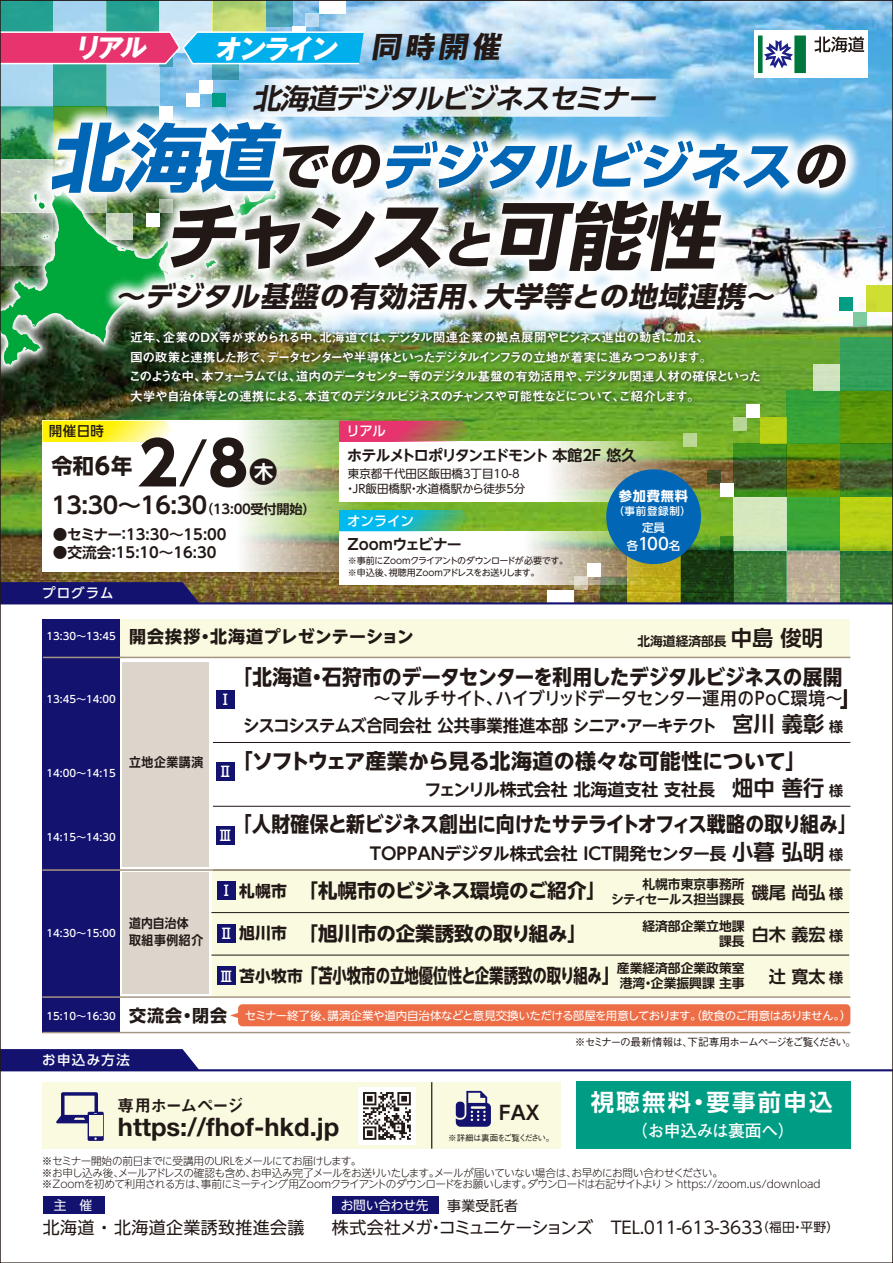
<style>
.page{position:relative;width:893px;height:1263px;background:#fff}
.page>*{position:absolute;margin:0;border:0;box-sizing:border-box;transform-origin:0 0}
.t1{font:italic 700 73.8px "UD Shin Go Pro";color:#221815}
.t2{font:700 59.85px "UD Shin Go NT Pro";color:#221815}
.t3{font:italic 700 51.75px "UD Shin Go Pro";color:#0066b5}
.t4{font:italic 700 28.05px "UD Shin Go Pro";color:#221815}
.t5{font:italic 700 28.05px "UD Shin Go Pro De";color:#221815}
.t6{font:italic 700 26.55px "Gothic MB101 Pr 6 N";color:#fff}
.t7{font:700 25.5px "Helvetica Neue";color:#221815}
.t8{font:700 23.4px "UD Shin Go NT Pro De";letter-spacing:.1em;color:#fff}
.t9{font:700 23.1px "UD Shin Go NT Pro De";letter-spacing:-.02em;color:#221815}
.t10{font:700 21.3px "UD Shin Go NT Pro";color:#221815}
.t11{font:700 21px "UD Shin Go NT Pro";letter-spacing:-.015em;color:#221815;scale:.9 1}
.t12{font:700 21px "UD Shin Go NT Pro";letter-spacing:-.015em;color:#221815;scale:.94 1}
.t13{font:700 21px "UD Shin Go NT Pro";letter-spacing:-.015em;color:#221815}
.t14{font:700 19.5px "UD Shin Go NT Pro";letter-spacing:-.005em;color:#221815}
.t15{font:700 19.05px "UD Shin Go NT Pro De";color:#221815}
.t16{font:500 17.85px "UD Shin Go NT Pro";letter-spacing:-.025em;color:#221815;scale:.94 1}
.t17{font:700 16.95px "UD Shin Go NT Pro De";color:#221815}
.t18{font:16.95px "UD Shin Go NT Pro";letter-spacing:-.02em;color:#221815}
.t19{font:700 16.95px "UD Shin Go NT Pro De";letter-spacing:-.055em;color:#221815;scale:.96 1}
.t20{font:700 16.95px "UD Shin Go NT Pro";letter-spacing:.01em;color:#221815}
.t21{font:16.95px "UD Shin Go NT Pro";letter-spacing:.02em;color:#221815}
.t22{font:16.95px "Midashi Go Pr 6 N MB31";letter-spacing:-.08em;color:#221815}
.t23{font:700 16.8px "Futo Go B101 Pr 6 N";letter-spacing:-.035em;color:#fff}
.t24{font:500 16.5px "UD Shin Go Pr 6 N";color:#fff}
.t25{font:700 15.75px "UD Shin Go NT Pro";letter-spacing:.02em;color:#221815}
.t26{font:700 15px "UD Shin Go NT Pro De";letter-spacing:-.065em;color:#221815}
.t27{font:700 15px "UD Shin Go NT Pro De";letter-spacing:-.035em;color:#221815}
.t28{font:700 14.7px "UD Shin Go NT Pro De";color:#221815}
.t29{font:500 14.4px "Shin Go Pr 6 N";color:#fff}
.t30{font:13.95px "UD Shin Go NT Pro";letter-spacing:.02em;color:#221815}
.t31{font:500 13.5px "UD Shin Go Pro";letter-spacing:.07em;color:#fff}
.t32{font:500 13.5px "UD Shin Go Pro";color:#221815}
.t33{font:700 13.2px "UD Shin Go Pr 6 N";letter-spacing:.06em;color:#fff}
.t34{font:12.75px/19.5px "Midashi Go Pr 6 N MB31";letter-spacing:-.095em;color:#fff}
.t35{font:700 12.75px/15px "UD Shin Go NT Pro De";color:#221815;text-align:right}
.t36{font:700 12.75px/17px "UD Shin Go NT Pro De";letter-spacing:.05em;color:#221815;scale:.93 1}
.t37{font:12.75px "UD Shin Go NT Pro";letter-spacing:-.02em;color:#fff}
.t38{font:700 12.75px "UD Shin Go NT Pro De";color:#221815;scale:.93 1}
.t39{font:11.55px "UD Shin Go NT Pro";letter-spacing:-.035em;color:#fff}
.t40{font:11.55px/15px "UD Shin Go NT Pro";color:#221815}
.t41{font:500 11.55px "UD Shin Go Pr 6 N";color:#fff}
.t42{font:300 10.65px/11.7px "UD Shin Go NT Pro";letter-spacing:-.055em;color:#221815}
.t43{font:500 10.65px "Gothic BBB Pr 6 N";letter-spacing:-.1em;color:#221815}
.t44{font:500 10.5px "UD Shin Go Pr 6 N";letter-spacing:.06em;color:#fff}
.t45{font:500 10.2px "UD Shin Go NT Pro";color:#fff}
.t46{font:9px/12px "UD Shin Go NT Pro";letter-spacing:-.05em;color:#221815}
.t47{font:500 8.55px "Gothic BBB Pr 6 N";letter-spacing:-.145em;color:#221815}
.s1{font-size:29.7px;color:#221815}
.s2{font-size:73.8px}
.s3{color:#221815}
.s4{font-size:51.75px}
.s5{font-weight:400}
.s6{font-size:29.85px}
.s7{font-family:"UD Shin Go NT Pro De";font-size:18.9px;color:#fff}
.s8{font-size:23.4px}
.s9{font-size:11.55px}
.s10{font-size:13.05px}
.s11{font-size:21.3px}
.s12{font-size:14.1px}
.s13{font-family:"Shin Go Pr 6 N";font-weight:500;font-size:14.4px;color:#fff}
.s14{font-weight:700;font-size:16.95px;color:#221815}
.s15{font-size:12.75px}
</style>
<div class="page">
<img style="left:0;top:0;width:893px;height:1263px">
<h3 class="t6" style="left:73px;top:26px;width:80px">リアル</h3>
<h3 class="t6" style="left:214px;top:27px;width:295px">オンライン <span class="s1">同時開催</span></h3>
<h3 class="t5" style="left:253px;top:75px;width:412px">北海道デジタルビジネスセミナー</h3>
<h3 class="t3" style="left:49px;top:124px;width:811px"><span class="s2">北海道</span><span class="s3">での</span>デジタルビジネス<span class="s3">の</span></h3>
<h1 class="t1" style="left:162px;top:176px;width:576px">チャンス<span class="s4">と</span>可能性</h1>
<h3 class="t4" style="left:115px;top:274px;width:668px">～デジタル基盤の有効活用、大学等との地域連携～</h3>
<p class="t34" style="left:129px;top:327px;width:634px">近年、企業のＤＸ等が求められる中、北海道では、デジタル関連企業の拠点展開やビジネス進出の動きに加え、<br>国の政策と連携した形で、データセンターや半導体といったデジタルインフラの立地が着実に進みつつあります。<br>このような中、本フォーラムでは、道内のデータセンター等のデジタル基盤の有効活用や、デジタル関連人材の確保といった大学や自治体等との連携による、本道でのデジタルビジネスのチャンスや可能性などについて、ご紹介します。</p>
<p class="t32" style="left:49px;top:420px;width:57px">開催日時</p>
<p class="t31" style="left:346px;top:420px;width:41px">リアル</p>
<h2 class="t2" style="left:138px;top:415px;width:142px">2<span class="s5">/</span>8<span class="s6">●</span><span class="s7">木</span></h2>
<p class="t26" style="left:347px;top:443px;width:291px">ホテルメトロポリタンエドモント 本館2F 悠久</p>
<p class="t40" style="left:345px;top:466px;width:182px">東京都千代田区飯田橋3丁目10-8・JR飯田橋駅・水道橋駅から徒歩5分</p>
<h3 class="t10" style="left:51px;top:448px;width:82px">令和<span class="s8">6</span>年</h3>
<p class="t33" style="left:619px;top:485px;width:71px">参加費無料</p>
<p class="t44" style="left:613px;top:503px;width:79px">（事前登録制）</p>
<p class="t41" style="left:642px;top:518px;width:25px">定員</p>
<p class="t24" style="left:627px;top:531px;width:55px"><span class="s9">各</span>100<span class="s9">名</span></p>
<h3 class="t9" style="left:51px;top:487px;width:266px">13:30～16:30<span class="s10">（13:00受付開始）</span></h3>
<p class="t28" style="left:53px;top:523px;width:175px">●セミナー：13:30～15:00</p>
<p class="t28" style="left:53px;top:541px;width:165px">●交流会：15:10～16:30</p>
<p class="t31" style="left:347px;top:510px;width:68px">オンライン</p>
<p class="t27" style="left:348px;top:532px;width:116px">Zoomウェビナー</p>
<p class="t46" style="left:348px;top:554px;width:222px">※事前にZoomクライアントのダウンロードが必要です。※申込後、視聴用Zoomアドレスをお送りします。</p>
<p class="t31" style="left:42px;top:582px;width:73px">プログラム</p>
<h3 class="t20" style="left:47px;top:622px;width:369px"><sup>13:30～13:45</sup> 開会挨拶・北海道プレゼンテーション</h3>
<p class="t35" style="left:637px;top:633px;width:187px">北海道経済部長 <span class="s11">中島 俊明</span></p>
<p class="t45" style="left:47px;top:690px;width:71px">13:45～14:00</p>
<p class="t29" style="left:218px;top:688px;width:16px">Ⅰ</p>
<h3 class="t12" style="left:232px;top:660px;width:650px">「北海道・石狩市のデータセンターを利用したデジタルビジネスの展開</h3>
<h3 class="t16" style="left:374px;top:684px;width:500px">～マルチサイト、ハイブリッドデータセンター運用のPoC環境～</h3>
<h3 class="t13" style="left:840px;top:681px;width:22px">」</h3>
<h3 class="t19" style="left:243px;top:712px;width:627px">シスコシステムズ合同会社 公共事業推進本部 シニア・アーキテクト <span class="s11">宮川 義彰</span> <span class="s12">様</span></h3>
<h3 class="t13" style="left:232px;top:743px;width:576px">「ソフトウェア産業から見る北海道の様々な可能性について」</h3>
<h3 class="t17" style="left:424px;top:775px;width:420px">フェンリル株式会社 北海道支社 支社長　<span class="s11">畑中 善行</span> <span class="s12">様</span></h3>
<h3 class="t11" style="left:233px;top:807px;width:695px">「人財確保と新ビジネス創出に向けたサテライトオフィス戦略の取り組み」</h3>
<h3 class="t17" style="left:370px;top:839px;width:475px">TOPPANデジタル株式会社 ICT開発センター長 <span class="s11">小暮 弘明</span> <span class="s12">様</span></h3>
<p class="t25" style="left:219px;top:878px;width:69px"><span class="s13">Ⅰ</span> 札幌市</p>
<p class="t38" style="left:129px;top:752px;width:81px">立地企業講演</p>
<p class="t29" style="left:218px;top:760px;width:16px">Ⅱ</p>
<p class="t45" style="left:47px;top:765px;width:71px">14:00～14:15</p>
<p class="t45" style="left:47px;top:828px;width:71px">14:15～14:30</p>
<p class="t29" style="left:218px;top:824px;width:16px">Ⅲ</p>
<p class="t35" style="left:642px;top:876px;width:104px">札幌市東京事務所</p>
<h3 class="t14" style="left:299px;top:874px;width:447px">「札幌市のビジネス環境のご紹介」<sub>シティセールス担当課長</sub></h3>
<h3 class="t14" style="left:299px;top:917px;width:290px">「旭川市の企業誘致の取り組み」</h3>
<p class="t35" style="left:642px;top:918px;width:104px">経済部企業立地課課長</p>
<p class="t35" style="left:617px;top:960px;width:129px;text-align:left">産業経済部企業政策室港湾・企業振興課 主事</p>
<h3 class="t17" style="left:752px;top:878px;width:93px">磯尾 尚弘<span class="s12">様</span></h3>
<p class="t45" style="left:47px;top:924px;width:71px">14:30～15:00</p>
<p class="t36" style="left:129px;top:914px;width:81px">道内自治体取組事例紹介</p>
<p class="t25" style="left:219px;top:920px;width:69px"><span class="s13">Ⅱ</span> 旭川市</p>
<h3 class="t17" style="left:752px;top:920px;width:93px">白木 義宏<span class="s12">様</span></h3>
<h3 class="t14" style="left:299px;top:959px;width:324px">「苫小牧市の立地優位性と企業誘致の取り組み」</h3>
<p class="t25" style="left:219px;top:963px;width:85px"><span class="s13">Ⅲ</span> 苫小牧市</p>
<h3 class="t17" style="left:769px;top:963px;width:76px">辻 寛太<span class="s12">様</span></h3>
<p class="t45" style="left:47px;top:1008px;width:182px">15:10～16:30 <span class="s14">交流会・閉会</span></p>
<p class="t31" style="left:42px;top:1048px;width:89px">お申込み方法</p>
<p class="t39" style="left:245px;top:1006px;width:608px">セミナー終了後、講演企業や道内自治体などと意見交換いただける部屋を用意しております。（飲食のご用意はありません。）</p>
<p class="t43" style="left:575px;top:1033px;width:283px">※セミナーの最新情報は、下記専用ホームページをご覧ください。</p>
<h3 class="t22" style="left:117px;top:1091px;width:128px">専用ホームページ</h3>
<h3 class="t15" style="left:499px;top:1097px;width:42px">FAX</h3>
<p class="t47" style="left:448px;top:1131px;width:108px">※詳細は裏面をご覧ください。</p>
<h3 class="t7" style="left:118px;top:1111px;width:223px">https://fhof-hkd.jp</h3>
<h3 class="t8" style="left:591px;top:1083px;width:243px">視聴無料・要事前申込</h3>
<h3 class="t23" style="left:631px;top:1117px;width:166px">（お申込みは裏面へ）</h3>
<p class="t42" style="left:42px;top:1155px;width:780px">※セミナー開始の前日までに受講用のURLをメールにてお届けします。<br>※お申し込み後、メールアドレスの確認も含め、お申込み完了メールをお送りいたします。メールが届いていない場合は、お早めにお問い合わせください。<br>※Zoomを初めて利用される方は、事前にミーティング用Zoomクライアントのダウンロードをお願いします。ダウンロードは右記サイトより &gt; https://zoom.us/download</p>
<h3 class="t18" style="left:332px;top:1213px;width:509px">株式会社メガ・コミュニケーションズ TEL.011-613-3633<span class="s15">（福田・平野）</span></h3>
<p class="t37" style="left:341px;top:1194px;width:89px">お問い合わせ先</p>
<p class="t30" style="left:447px;top:1194px;width:72px">事業受託者</p>
<p class="t37" style="left:54px;top:1194px;width:40px">主　催</p>
<h3 class="t21" style="left:43px;top:1213px;width:263px">北海道 ・ 北海道企業誘致推進会議</h3>
</div>
